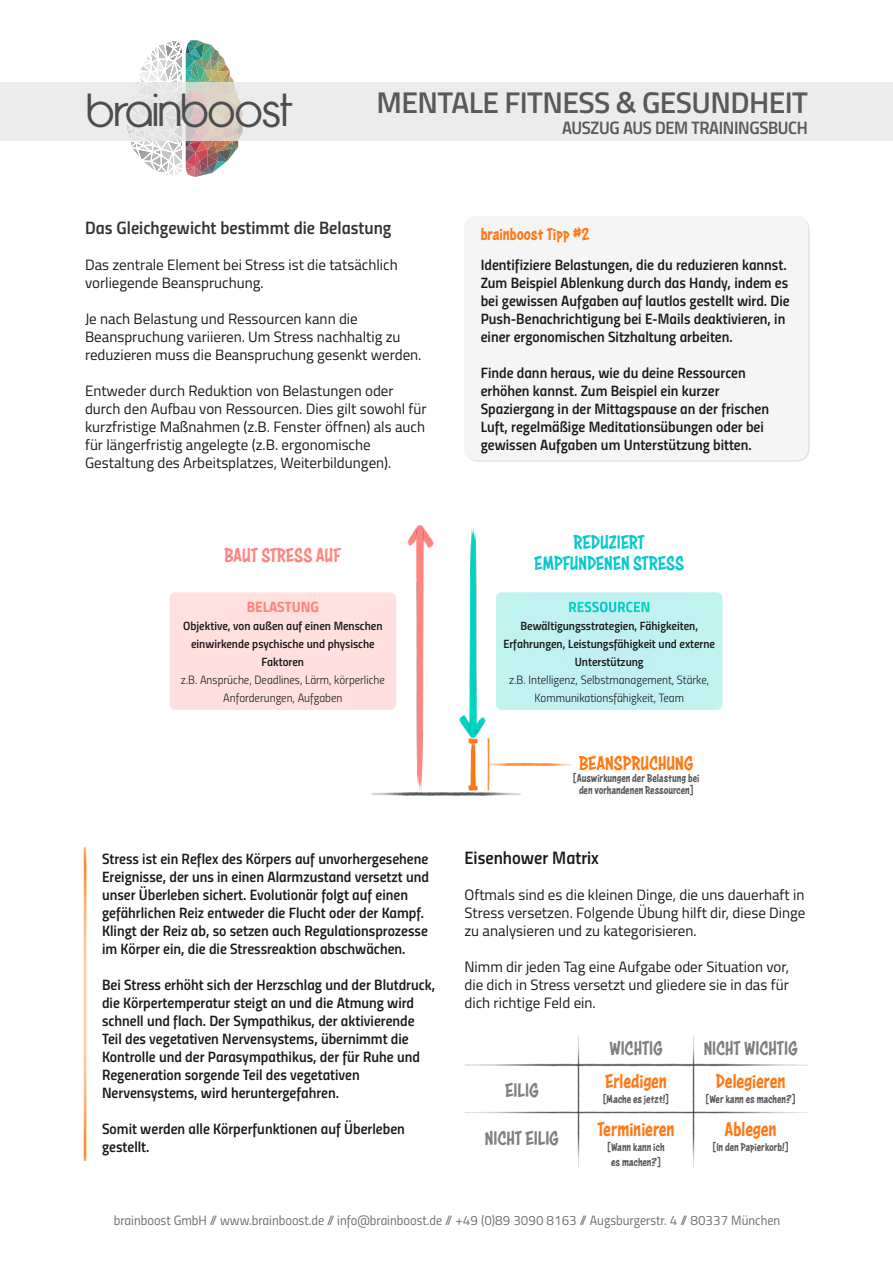
<style>
.page{position:relative;width:893px;height:1263px;background:#fff}
.page>*{position:absolute;margin:0;border:0;box-sizing:border-box;transform-origin:0 0}
.t1{font:46.05px "Opificio";letter-spacing:-.02em;color:#4d4d4d}
.t2{font:600 30px "Titillium";letter-spacing:-.02em;color:#595959}
.t3{font:21px "Astounder Squared LCBB";color:#fe7916}
.t4{font:21px "Astounder Squared LCBB";color:#808080}
.t5{font:21px/21px "Astounder Squared LCBB";color:#0ac8cb;text-align:center}
.t6{font:21px "Astounder Squared LCBB";color:#ff8480}
.t7{font:18px "Titillium Semibold Upright";color:#333}
.t8{font:18px "Titillium Semibold Upright";letter-spacing:-.02em;color:#595959}
.t9{font:18px "Astounder Squared LCBB";color:#ff7813}
.t10{font:18px "Titillium Semibold Upright";color:#1a1a1a}
.t11{font:15px/18px "Titillium Semibold Upright";color:#1a1a1a}
.t12{font:15px/18px "Titillium";color:#1a1a1a}
.t13{font:15px "Titillium Bold Upright";color:#ff8480}
.t14{font:13.5px "Titillium Regular Upright";color:rgb(65 64 63/.75)}
.t15{font:12px/18px "Titillium Semibold Upright";color:#1a1a1a;text-align:center}
.t16{font:12px/18px "Titillium Light Upright";color:#1a1a1a;text-align:center}
.t17{font:12px/12px "Astounder Squared LCBB";color:#595959;text-align:center}
</style>
<div class="page">
<div style="left:464px;top:216px;width:345px;height:245px;background:#f5f5f5"></div>
<div style="left:496px;top:592px;width:227px;height:118px;background:#c1f1f1;border-radius:6px"></div>
<svg style="left:569px;top:602px;width:80px;height:10px"></svg>
<div style="left:170px;top:592px;width:226px;height:118px;background:#ffe0df;border-radius:6px"></div>
<img style="left:487px;top:739px;width:3px;height:51px">
<img style="left:488px;top:762px;width:84px;height:5px">
<img style="left:371px;top:792px;width:149px;height:4px">
<img style="left:408px;top:525px;width:25px;height:22px">
<img style="left:416px;top:529px;width:8px;height:265px">
<img style="left:460px;top:715px;width:25px;height:22px">
<img style="left:469px;top:527px;width:8px;height:207px">
<svg style="left:468px;top:786px;width:9px;height:4px"></svg>
<svg style="left:468px;top:738px;width:9px;height:5px"></svg>
<img style="left:471px;top:742px;width:4px;height:46px">
<img style="left:83px;top:847px;width:4px;height:313px">
<img style="left:464px;top:1064px;width:344px;height:2px">
<img style="left:464px;top:1111px;width:344px;height:2px">
<img style="left:692px;top:1037px;width:2px;height:131px">
<img style="left:578px;top:1037px;width:2px;height:131px">
<svg style="left:124px;top:40px;width:119px;height:137px"></svg>
<div style="left:0;top:82px;width:893px;height:58px;background:#e6e6e6"></div>
<h1 class="t1" style="left:87px;top:94px;width:208px">brainboost</h1>
<h2 class="t2" style="left:377px;top:90px;width:433px">MENTALE FITNESS &amp; GESUNDHEIT</h2>
<p class="t8" style="left:562px;top:120px;width:247px">AUSZUG AUS DEM TRAININGSBUCH</p>
<p class="t7" style="left:85px;top:220px;width:308px">Das Gleichgewicht bestimmt die Belastung</p>
<p class="t12" style="left:85px;top:257px;width:314px">Das zentrale Element bei Stress ist die tatsächlich vorliegende Beanspruchung.</p>
<p class="t12" style="left:85px;top:311px;width:338px">Je nach Belastung und Ressourcen kann die<br>Beanspruchung variieren. Um Stress nachhaltig zu reduzieren muss die Beanspruchung gesenkt werden.</p>
<p class="t12" style="left:85px;top:383px;width:343px">Entweder durch Reduktion von Belastungen oder durch den Aufbau von Ressourcen. Dies gilt sowohl für kurzfristige Maßnahmen (z.B. Fenster öffnen) als auch für längerfristig angelegte (z.B. ergonomische Gestaltung des Arbeitsplatzes, Weiterbildungen).</p>
<h3 class="t6" style="left:225px;top:547px;width:118px">BAUT STRESS AUF</h3>
<p class="t13" style="left:247px;top:601px;width:74px">BELASTUNG</p>
<p class="t15" style="left:183px;top:618px;width:201px">Objektive, von außen auf einen Menschen einwirkende psychische und physische<br>Faktoren</p>
<p class="t16" style="left:181px;top:672px;width:206px">z.B. Ansprüche, Deadlines, Lärm, körperliche<br>Anforderungen, Aufgaben</p>
<p class="t11" style="left:102px;top:851px;width:328px">Stress ist ein Reflex des Körpers auf unvorhergesehene Ereignisse, der uns in einen Alarmzustand versetzt und unser Überleben sichert. Evolutionär folgt auf einen gefährlichen Reiz entweder die Flucht oder der Kampf.<br>Klingt der Reiz ab, so setzen auch Regulationsprozesse im Körper ein, die die Stressreaktion abschwächen.</p>
<p class="t11" style="left:102px;top:977px;width:335px">Bei Stress erhöht sich der Herzschlag und der Blutdruck, die Körpertemperatur steigt an und die Atmung wird schnell und flach. Der Sympathikus, der aktivierende Teil des vegetativen Nervensystems, übernimmt die Kontrolle und der Parasympathikus, der für Ruhe und Regeneration sorgende Teil des vegetativen Nervensystems, wird heruntergefahren.</p>
<p class="t11" style="left:102px;top:1121px;width:304px">Somit werden alle Körperfunktionen auf Überleben gestellt.</p>
<p class="t9" style="left:481px;top:227px;width:110px">brainboost Tipp #2</p>
<p class="t11" style="left:481px;top:257px;width:311px">Identifiziere Belastungen, die du reduzieren kannst.<br>Zum Beispiel Ablenkung durch das Handy, indem es bei gewissen Aufgaben auf lautlos gestellt wird. Die Push-Benachrichtigung bei E-Mails deaktivieren, in einer ergonomischen Sitzhaltung arbeiten.</p>
<p class="t11" style="left:481px;top:365px;width:290px">Finde dann heraus, wie du deine Ressourcen erhöhen kannst. Zum Beispiel ein kurzer Spaziergang in der Mittagspause an der frischen Luft, regelmäßige Meditationsübungen oder bei gewissen Aufgaben um Unterstützung bitten.</p>
<h3 class="t5" style="left:534px;top:534px;width:151px">REDUZIERT<br>EMPFUNDENEN STRESS</h3>
<p class="t15" style="left:503px;top:618px;width:213px">Bewältigungsstrategien, Fähigkeiten,<br>Erfahrungen, Leistungsfähigkeit und externe<br>Unterstützung</p>
<p class="t16" style="left:509px;top:672px;width:201px">z.B. Intelligenz, Selbstmanagement, Stärke,<br>Kommunikationsfähigkeit, Team</p>
<h3 class="t3" style="left:579px;top:754px;width:116px">BEANSPRUCHUNG</h3>
<p class="t17" style="left:573px;top:773px;width:128px">[Auswirkungen der Belastung bei den vorhandenen Ressourcen]</p>
<p class="t10" style="left:464px;top:850px;width:136px">Eisenhower Matrix</p>
<p class="t12" style="left:464px;top:887px;width:342px;text-align:justify">Oftmals sind es die kleinen Dinge, die uns dauerhaft in Stress versetzen. Folgende Übung hilft dir, diese Dinge zu analysieren und zu kategorisieren.</p>
<p class="t12" style="left:464px;top:959px;width:326px;text-align:justify">Nimm dir jeden Tag eine Aufgabe oder Situation vor, die dich in Stress versetzt und gliedere sie in das für dich richtige Feld ein.</p>
<h3 class="t4" style="left:505px;top:1082px;width:35px">EILIG</h3>
<h3 class="t4" style="left:485px;top:1130px;width:75px">NICHT EILIG</h3>
<h3 class="t4" style="left:609px;top:1040px;width:55px">WICHTIG</h3>
<h3 class="t4" style="left:704px;top:1040px;width:95px">NICHT WICHTIG</h3>
<h3 class="t3" style="left:605px;top:1073px;width:63px">Erledigen</h3>
<p class="t17" style="left:603px;top:1094px;width:67px">[Mache es jetzt!]</p>
<h3 class="t3" style="left:597px;top:1121px;width:78px">Terminieren</h3>
<p class="t17" style="left:608px;top:1141px;width:58px;line-height:15px">[Wann kann ich es machen?]</p>
<h3 class="t3" style="left:716px;top:1073px;width:71px">Delegieren</h3>
<p class="t17" style="left:706px;top:1094px;width:91px">[Wer kann es machen?]</p>
<h3 class="t3" style="left:725px;top:1121px;width:53px">Ablegen</h3>
<p class="t17" style="left:713px;top:1142px;width:77px">[In den Papierkorb!]</p>
<p class="t14" style="left:114px;top:1215px;width:668px">brainboost GmbH // www.brainboost.de // info@brainboost.de // +49 (0)89 3090 8163 // Augsburgerstr. 4 // 80337 München</p>
</div>
